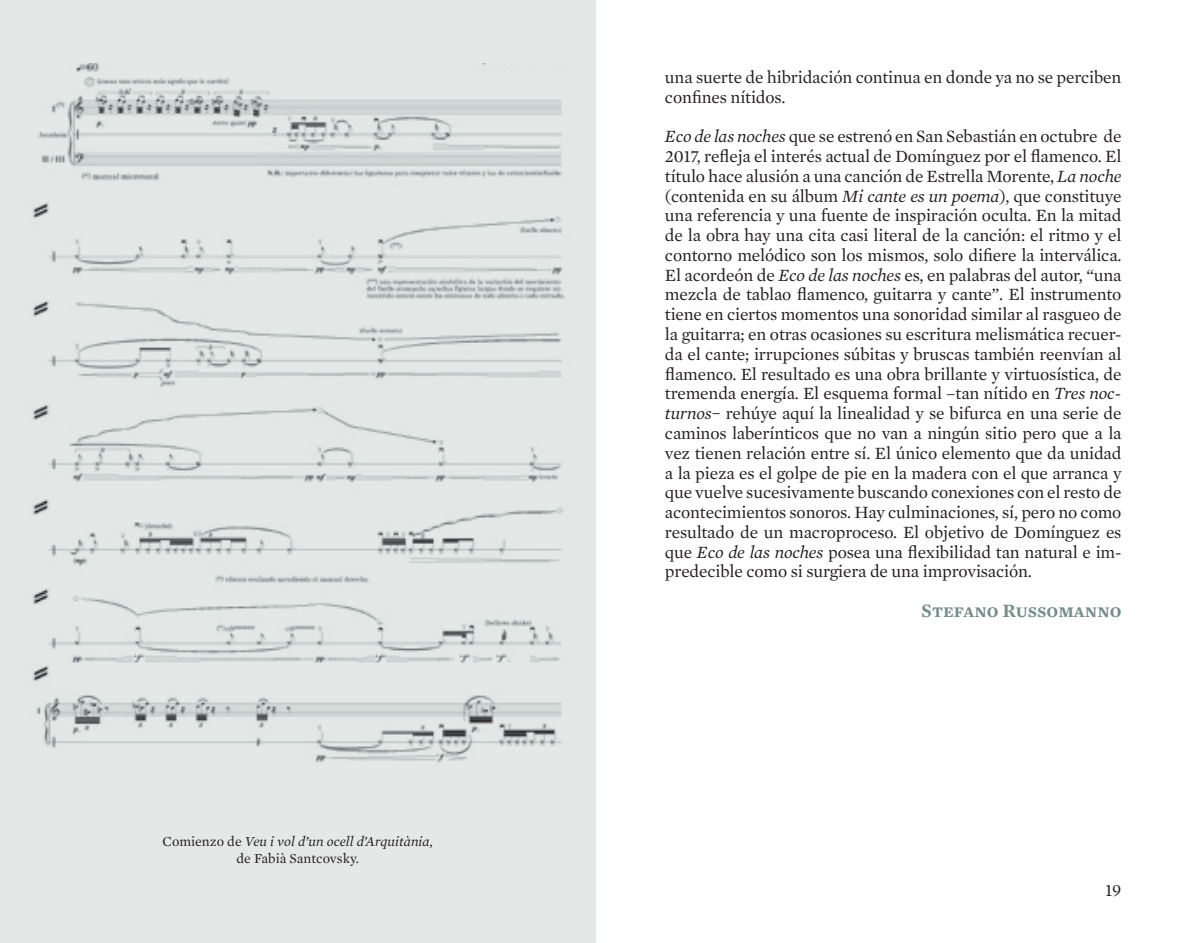
<style>
.page{position:relative;width:1191px;height:943px;background:#fff}
.page>*{position:absolute;margin:0;border:0;box-sizing:border-box;transform-origin:0 0}
.t1{font:600 19.25px "Mercury Text G1";color:#758e88}
.t2{font:17.5px/19.8px "Mercury Text G1";letter-spacing:-.01em;color:#231f20}
.t3{font:italic 14px/16.8px "Mercury Text G1";color:#231f20;text-align:center}
.s1{font-style:normal}
.s2{font-style:italic}
</style>
<div class="page">
<div style="left:0;top:0;width:595px;height:943px;background:#e4e9e7"></div>
<img style="left:32px;top:63px;width:564px;height:706px">
<p class="t3" style="left:162px;top:832px;width:272px"><span class="s1">Comienzo de</span> Veu i vol d’un ocell d’Arquitània, <span class="s1">de Fabià Santcovsky.</span></p>
<p class="t2" style="left:665px;top:66px;width:458px">una suerte de hibridación continua en donde ya no se perciben confines nítidos.</p>
<p class="t2" style="left:665px;top:125px;width:458px;text-align:justify"><span class="s2">Eco de las noches</span> que se estrenó en San Sebastián en octubre de 2017, refleja el interés actual de Domínguez por el flamenco. El título hace alusión a una canción de Estrella Morente, <span class="s2">La noche </span>(contenida en su álbum <span class="s2">Mi cante es un poema</span>), que constituye una referencia y una fuente de inspiración oculta. En la mitad de la obra hay una cita casi literal de la canción: el ritmo y el contorno melódico son los mismos, solo difiere la interválica.<br>El acordeón de <span class="s2">Eco de las noches</span> es, en palabras del autor, “una mezcla de tablao flamenco, guitarra y cante”. El instrumento tiene en ciertos momentos una sonoridad similar al rasgueo de la guitarra; en otras ocasiones su escritura melismática recuer&shy;da el cante; irrupciones súbitas y bruscas también reenvían al flamenco. El resultado es una obra brillante y virtuosística, de tremenda energía. El esquema formal –tan nítido en <span class="s2">Tres noc&shy;turnos</span>− rehúye aquí la linealidad y se bifurca en una serie de caminos laberínticos que no van a ningún sitio pero que a la vez tienen relación entre sí. El único elemento que da unidad a la pieza es el golpe de pie en la madera con el que arranca y que vuelve sucesivamente buscando conexiones con el resto de acontecimientos sonoros. Hay culminaciones, sí, pero no como resultado de un macroproceso. El objetivo de Domínguez es que <span class="s2">Eco de las noches</span> posea una flexibilidad tan natural e im&shy;predecible como si surgiera de una improvisación.</p>
<p class="t1" style="left:921px;top:596px;width:202px">Stefano Russomanno</p>
<p class="t2" style="left:1105px;top:879px;width:18px">19</p>
</div>
